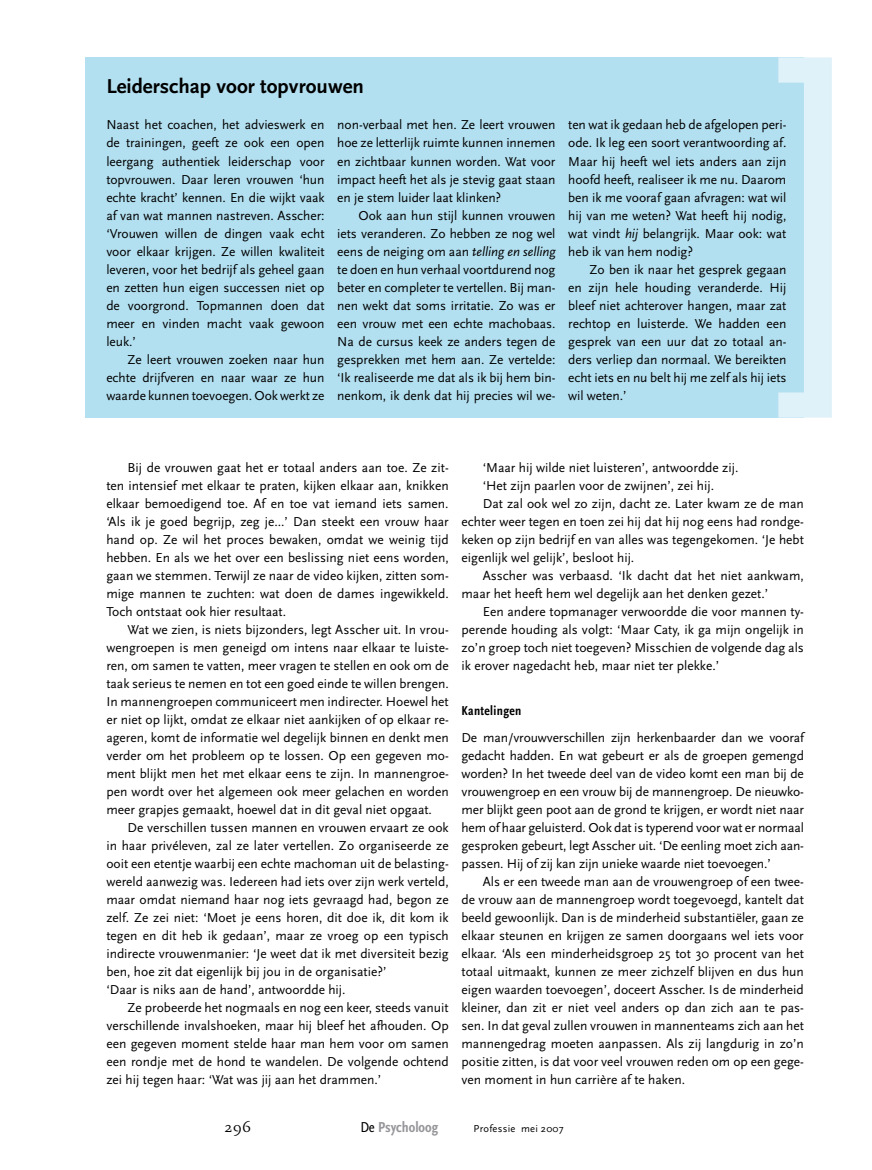
<style>
.page{position:relative;width:872px;height:1170px;background:#fff}
.page>*{position:absolute;margin:0;border:0;box-sizing:border-box;transform-origin:0 0}
.t1{font:700 21px "Scala Sans OT";color:#000}
.t2{font:700 condensed 15px "Scala Sans OT";color:#969599}
.t3{font:15px "Scala OT";color:#000}
.t4{font:13.5px/18px "Scala Sans OT";color:#000;text-align:justify}
.t5{font:700 condensed 13.5px "Scala Sans OT";letter-spacing:.025em;color:#000}
.t6{font:10.5px "Scala Sans OT";letter-spacing:.025em;color:#000}
.s1{font-style:italic}
.s2{font-weight:400;color:#000}
</style>
<div class="page">
<div style="left:85px;top:57px;width:719px;height:360px;background:#b3e0f0"></div>
<svg style="left:778px;top:57px;width:54px;height:360px"></svg>
<h1 class="t1" style="left:106px;top:74px;width:259px">Leiderschap voor topvrouwen</h1>
<p class="t4" style="left:106px;top:116px;width:220px">Naast het coachen, het advieswerk en de trainingen, geeft ze ook een open leergang authentiek leiderschap voor topvrouwen. Daar leren vrouwen ‘hun echte kracht’ kennen. En die wijkt vaak af van wat mannen nastreven. Asscher: ‘Vrouwen willen de dingen vaak echt voor elkaar krijgen. Ze willen kwaliteit leveren, voor het bedrijf als geheel gaan en zetten hun eigen successen niet op de voorgrond. Topmannen doen dat meer en vinden macht vaak gewoon leuk.’</p>
<p class="t4" style="left:106px;top:350px;width:220px;text-indent:21px">Ze leert vrouwen zoeken naar hun echte drijfveren en naar waar ze hun waarde kunnen toevoegen. Ook werkt ze</p>
<p class="t4" style="left:337px;top:116px;width:220px">non-verbaal met hen. Ze leert vrouwen hoe ze letterlijk ruimte kunnen innemen en zichtbaar kunnen worden. Wat voor impact heeft het als je stevig gaat staan en je stem luider laat klinken?</p>
<p class="t4" style="left:337px;top:206px;width:220px;text-indent:21px">Ook aan hun stijl kunnen vrouwen iets veranderen. Zo hebben ze nog wel eens de neiging om aan <span class="s1">telling en selling </span>te doen en hun verhaal voortdurend nog beter en completer te vertellen. Bij man&shy;nen wekt dat soms irritatie. Zo was er een vrouw met een echte machobaas.<br>Na de cursus keek ze anders tegen de gesprekken met hem aan. Ze vertelde: ‘Ik realiseerde me dat als ik bij hem bin&shy;nenkom, ik denk dat hij precies wil we-</p>
<p class="t4" style="left:568px;top:116px;width:220px">ten wat ik gedaan heb de afgelopen peri&shy;ode. Ik leg een soort verantwoording af.<br>Maar hij heeft wel iets anders aan zijn hoofd heeft, realiseer ik me nu. Daarom ben ik me vooraf gaan afvragen: wat wil hij van me weten? Wat heeft hij nodig, wat vindt <span class="s1">hij</span> belangrijk. Maar ook: wat heb ik van hem nodig?</p>
<p class="t4" style="left:568px;top:260px;width:220px;text-indent:21px">Zo ben ik naar het gesprek gegaan en zijn hele houding veranderde. Hij bleef niet achterover hangen, maar zat rechtop en luisterde. We hadden een gesprek van een uur dat zo totaal an&shy;ders verliep dan normaal. We bereikten echt iets en nu belt hij me zelf als hij iets wil weten.’</p>
<p class="t4" style="left:106px;top:458px;width:344px;text-indent:21px">Bij de vrouwen gaat het er totaal anders aan toe. Ze zit&shy;ten intensief met elkaar te praten, kijken elkaar aan, knikken elkaar bemoedigend toe. Af en toe vat iemand iets samen. ‘Als ik je goed begrijp, zeg je...’ Dan steekt een vrouw haar hand op. Ze wil het proces bewaken, omdat we weinig tijd hebben. En als we het over een beslissing niet eens worden, gaan we stemmen. Terwijl ze naar de video kijken, zitten som&shy;mige mannen te zuchten: wat doen de dames ingewikkeld.<br>Toch ontstaat ook hier resultaat.</p>
<p class="t4" style="left:106px;top:620px;width:344px;text-indent:21px">Wat we zien, is niets bijzonders, legt Asscher uit. In vrou&shy;wengroepen is men geneigd om intens naar elkaar te luiste&shy;ren, om samen te vatten, meer vragen te stellen en ook om de taak serieus te nemen en tot een goed einde te willen brengen.<br>In mannengroepen communiceert men indirecter. Hoewel het er niet op lijkt, omdat ze elkaar niet aankijken of op elkaar re&shy;ageren, komt de informatie wel degelijk binnen en denkt men verder om het probleem op te lossen. Op een gegeven mo&shy;ment blijkt men het met elkaar eens te zijn. In mannengroe&shy;pen wordt over het algemeen ook meer gelachen en worden meer grapjes gemaakt, hoewel dat in dit geval niet opgaat.</p>
<p class="t4" style="left:106px;top:818px;width:344px;text-align:left;text-indent:21px">De verschillen tussen mannen en vrouwen ervaart ze ook in haar privéleven, zal ze later vertellen. Zo organiseerde ze ooit een etentje waarbij een echte machoman uit de belasting&shy;wereld aanwezig was. Iedereen had iets over zijn werk verteld, maar omdat niemand haar nog iets gevraagd had, begon ze zelf. Ze zei niet: ‘Moet je eens horen, dit doe ik, dit kom ik tegen en dit heb ik gedaan’, maar ze vroeg op een typisch indirecte vrouwenmanier: ‘Je weet dat ik met diversiteit bezig ben, hoe zit dat eigenlijk bij jou in de organisatie?’<br>‘Daar is niks aan de hand’, antwoordde hij.</p>
<p class="t4" style="left:106px;top:998px;width:344px;text-indent:21px">Ze probeerde het nogmaals en nog een keer, steeds vanuit verschillende invalshoeken, maar hij bleef het afhouden. Op een gegeven moment stelde haar man hem voor om samen een rondje met de hond te wandelen. De volgende ochtend zei hij tegen haar: ‘Wat was jij aan het drammen.’</p>
<p class="t4" style="left:483px;top:458px;width:257px">‘Maar hij wilde niet luisteren’, antwoordde zij.</p>
<p class="t4" style="left:483px;top:476px;width:233px">‘Het zijn paarlen voor de zwijnen’, zei hij.</p>
<p class="t4" style="left:483px;top:494px;width:322px">Dat zal ook wel zo zijn, dacht ze. Later kwam ze de man</p>
<p class="t4" style="left:461px;top:512px;width:344px">echter weer tegen en toen zei hij dat hij nog eens had rondge-</p>
<p class="t4" style="left:461px;top:530px;width:344px">keken op zijn bedrijf en van alles was tegengekomen. ‘Je hebt</p>
<p class="t4" style="left:461px;top:548px;width:174px">eigenlijk wel gelijk’, besloot hij.</p>
<p class="t4" style="left:483px;top:566px;width:323px">Asscher was verbaasd. ‘Ik dacht dat het niet aankwam,</p>
<p class="t4" style="left:461px;top:584px;width:308px">maar het heeft hem wel degelijk aan het denken gezet.’</p>
<p class="t4" style="left:483px;top:602px;width:323px">Een andere topmanager verwoordde die voor mannen ty-</p>
<p class="t4" style="left:461px;top:620px;width:344px">perende houding als volgt: ‘Maar Caty, ik ga mijn ongelijk in</p>
<p class="t4" style="left:461px;top:638px;width:344px">zo’n groep toch niet toegeven? Misschien de volgende dag als</p>
<p class="t4" style="left:461px;top:656px;width:259px">ik erover nagedacht heb, maar niet ter plekke.’</p>
<p class="t5" style="left:461px;top:702px;width:61px">Kantelingen</p>
<p class="t4" style="left:461px;top:728px;width:345px">De man/vrouwverschillen zijn herkenbaarder dan we vooraf gedacht hadden. En wat gebeurt er als de groepen gemengd worden? In het tweede deel van de video komt een man bij de vrouwengroep en een vrouw bij de mannengroep. De nieuwko&shy;mer blijkt geen poot aan de grond te krijgen, er wordt niet naar hem of haar geluisterd. Ook dat is typerend voor wat er normaal gesproken gebeurt, legt Asscher uit. ‘De eenling moet zich aan&shy;passen. Hij of zij kan zijn unieke waarde niet toevoegen.’</p>
<p class="t4" style="left:461px;top:872px;width:344px;text-indent:21px">Als er een tweede man aan de vrouwengroep of een twee&shy;de vrouw aan de mannengroep wordt toegevoegd, kantelt dat beeld gewoonlijk. Dan is de minderheid substantiëler, gaan ze elkaar steunen en krijgen ze samen doorgaans wel iets voor elkaar. ‘Als een minderheidsgroep 25 tot 30 procent van het totaal uitmaakt, kunnen ze meer zichzelf blijven en dus hun eigen waarden toevoegen’, doceert Asscher. Is de minderheid kleiner, dan zit er niet veel anders op dan zich aan te pas&shy;sen. In dat geval zullen vrouwen in mannenteams zich aan het mannengedrag moeten aanpassen. Als zij langdurig in zo’n positie zitten, is dat voor veel vrouwen reden om op een gege&shy;ven moment in hun carrière af te haken.</p>
<p class="t3" style="left:224px;top:1118px;width:28px">296</p>
<p class="t2" style="left:360px;top:1118px;width:79px"><span class="s2">De</span> Psycholoog</p>
<p class="t6" style="left:473px;top:1122px;width:92px">Professie mei 2007</p>
</div>
